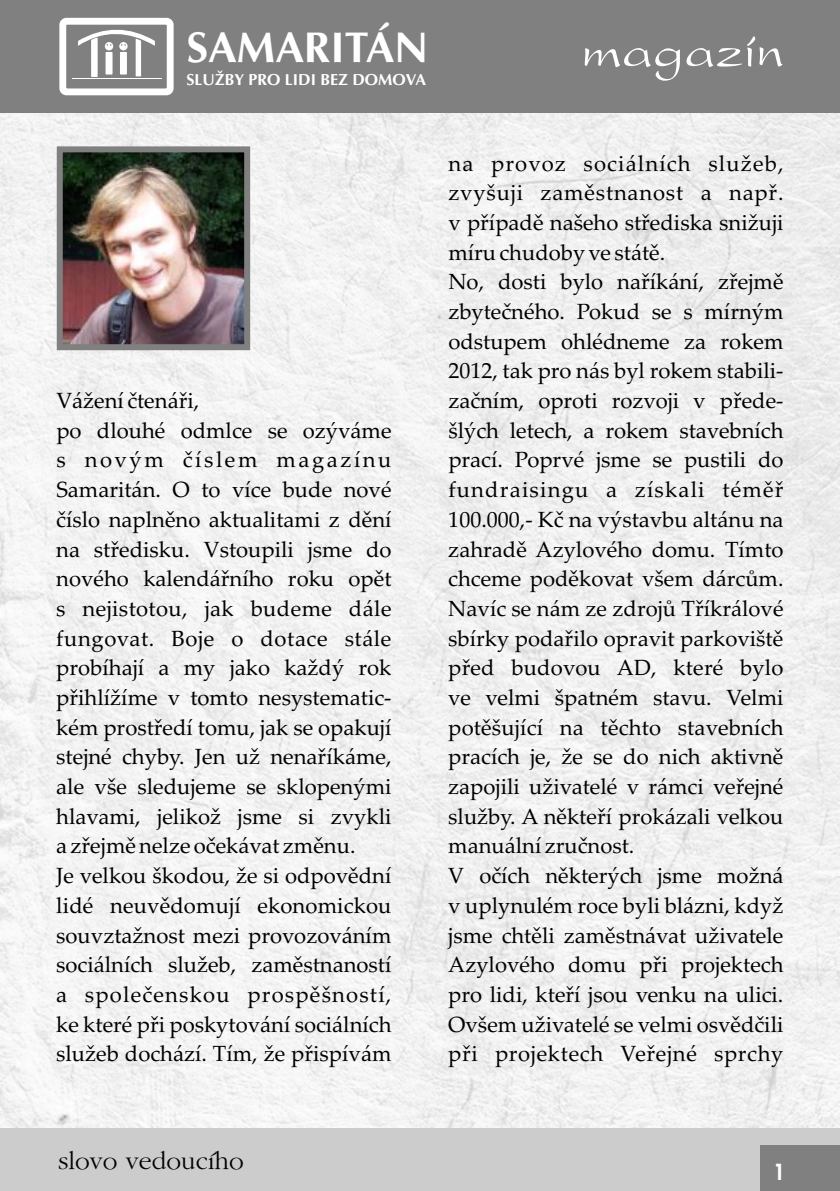
<style>
.page{position:relative;width:840px;height:1191px;background:#fff}
.page>*{position:absolute;margin:0;border:0;box-sizing:border-box;transform-origin:0 0}
.t1{font:56px "President";color:#fff}
.t2{font:700 43.2px "Ottawa";color:#fff}
.t3{font:26px "Gatineau CE";color:#000}
.t4{font:22px/29.6px "Palatino Linotype";color:#000}
.t5{font:22px "Palatino Linotype";letter-spacing:.055em;color:#000}
.t6{font:22px "Palatino Linotype";letter-spacing:.03em;color:#000}
.t7{font:22px "Palatino Linotype";letter-spacing:.025em;color:#000}
.t8{font:22px "Palatino Linotype";letter-spacing:.115em;color:#000}
.t9{font:700 22px "Avalon";color:#fff}
.t10{font:700 16px "Ottawa";color:#fff}
</style>
<div class="page">
<img style="left:1px;top:113px;width:838px;height:1015px">
<div style="left:0;top:0;width:839px;height:113px;background:#808080"></div>
<div style="left:0;top:1128px;width:839px;height:63px;background:#ccc"></div>
<div style="left:760px;top:1145px;width:79px;height:46px;background:#808080"></div>
<div style="left:59px;top:18px;width:114px;height:77px;border:7px solid #fff;border-radius:4px"></div>
<hr style="left:72px;top:78px;width:89px;height:1px;background:#fff">
<svg style="left:78px;top:29px;width:77px;height:48px"></svg>
<img style="left:64px;top:153px;width:179px;height:190px">
<div style="left:57px;top:146px;width:193px;height:204px;border:6px solid #808080"></div>
<h2 class="t2" style="left:186px;top:31px;width:243px">SAMARITÁN</h2>
<p class="t10" style="left:186px;top:74px;width:241px">SLUŽBY PRO LIDI BEZ DOMOVA</p>
<h1 class="t1" style="left:580px;top:26px;width:204px">magazín</h1>
<p class="t4" style="left:448px;top:151px;width:336px">na provoz sociálních služeb, zvyšuji zaměstnanost a např. v případě našeho střediska snižuji míru chudoby ve státě.<br>No, dosti bylo naříkání, zřejmě zbytečného. Pokud se s mírným odstupem ohlédneme za rokem<br>2012, tak pro nás byl rokem stabili-</p>
<p class="t4" style="left:56px;top:388px;width:144px">Vážení čtenáři,</p>
<p class="t4" style="left:448px;top:388px;width:336px">začním, oproti rozvoji v přede-</p>
<p class="t4" style="left:56px;top:418px;width:336px">po dlouhé odmlce se ozýváme</p>
<p class="t4" style="left:448px;top:418px;width:336px">šlých letech, a rokem stavebních</p>
<p class="t8" style="left:56px;top:451px;width:336px">s novým číslem magazínu</p>
<p class="t4" style="left:448px;top:448px;width:336px">prací. Poprvé jsme se pustili do</p>
<p class="t4" style="left:56px;top:477px;width:336px">Samaritán. O to více bude nové</p>
<p class="t5" style="left:448px;top:481px;width:336px">fundraisingu a získali téměř</p>
<p class="t4" style="left:56px;top:507px;width:336px">číslo naplněno aktualitami z dění</p>
<p class="t4" style="left:448px;top:507px;width:336px">100.000,- Kč na výstavbu altánu na</p>
<p class="t4" style="left:56px;top:537px;width:336px">na středisku. Vstoupili jsme do</p>
<p class="t4" style="left:448px;top:537px;width:336px">zahradě Azylového domu. Tímto</p>
<p class="t4" style="left:56px;top:566px;width:336px">nového kalendářního roku opět</p>
<p class="t4" style="left:448px;top:566px;width:336px">chceme poděkovat všem dárcům.</p>
<p class="t4" style="left:56px;top:596px;width:336px">s nejistotou, jak budeme dále</p>
<p class="t4" style="left:448px;top:596px;width:336px">Navíc se nám ze zdrojů Tříkrálové</p>
<p class="t7" style="left:56px;top:629px;width:336px">fungovat. Boje o dotace stále</p>
<p class="t4" style="left:448px;top:626px;width:336px">sbírky podařilo opravit parkoviště</p>
<p class="t4" style="left:56px;top:655px;width:336px">probíhají a my jako každý rok</p>
<p class="t4" style="left:448px;top:655px;width:336px">před budovou AD, které bylo</p>
<p class="t4" style="left:56px;top:685px;width:336px">přihlížíme v tomto nesystematic-</p>
<p class="t4" style="left:448px;top:685px;width:336px">ve velmi špatném stavu. Velmi</p>
<p class="t4" style="left:56px;top:715px;width:336px">kém prostředí tomu, jak se opakují</p>
<p class="t4" style="left:448px;top:715px;width:336px">potěšující na těchto stavebních</p>
<p class="t4" style="left:56px;top:744px;width:336px">stejné chyby. Jen už nenaříkáme,</p>
<p class="t4" style="left:448px;top:744px;width:336px">pracích je, že se do nich aktivně</p>
<p class="t4" style="left:56px;top:774px;width:336px">ale vše sledujeme se sklopenými</p>
<p class="t4" style="left:448px;top:774px;width:336px">zapojili uživatelé v rámci veřejné</p>
<p class="t4" style="left:56px;top:804px;width:336px">hlavami, jelikož jsme si zvykli</p>
<p class="t4" style="left:448px;top:804px;width:336px">služby. A někteří prokázali velkou</p>
<p class="t4" style="left:56px;top:833px;width:300px">a zřejmě nelze očekávat změnu.</p>
<p class="t4" style="left:448px;top:833px;width:187px">manuální zručnost.</p>
<p class="t4" style="left:56px;top:863px;width:336px">Je velkou škodou, že si odpovědní</p>
<p class="t4" style="left:448px;top:863px;width:336px">V očích některých jsme možná</p>
<p class="t4" style="left:56px;top:893px;width:336px">lidé neuvědomují ekonomickou</p>
<p class="t4" style="left:448px;top:893px;width:336px">v uplynulém roce byli blázni, když</p>
<p class="t4" style="left:56px;top:922px;width:336px">souvztažnost mezi provozováním</p>
<p class="t4" style="left:448px;top:922px;width:336px">jsme chtěli zaměstnávat uživatele</p>
<p class="t4" style="left:56px;top:952px;width:336px">sociálních služeb, zaměstnaností</p>
<p class="t4" style="left:448px;top:952px;width:336px">Azylového domu při projektech</p>
<p class="t5" style="left:56px;top:985px;width:336px">a společenskou prospěšností,</p>
<p class="t4" style="left:448px;top:982px;width:336px">pro lidi, kteří jsou venku na ulici.</p>
<p class="t4" style="left:56px;top:1012px;width:336px">ke které při poskytování sociálních</p>
<p class="t4" style="left:448px;top:1012px;width:336px">Ovšem uživatelé se velmi osvědčili</p>
<p class="t4" style="left:56px;top:1041px;width:336px">služeb dochází. Tím, že přispívám</p>
<p class="t6" style="left:448px;top:1045px;width:336px">při projektech Veřejné sprchy</p>
<p class="t3" style="left:58px;top:1149px;width:187px">slovo vedoucího</p>
<p class="t9" style="left:772px;top:1163px;width:14px">1</p>
</div>
